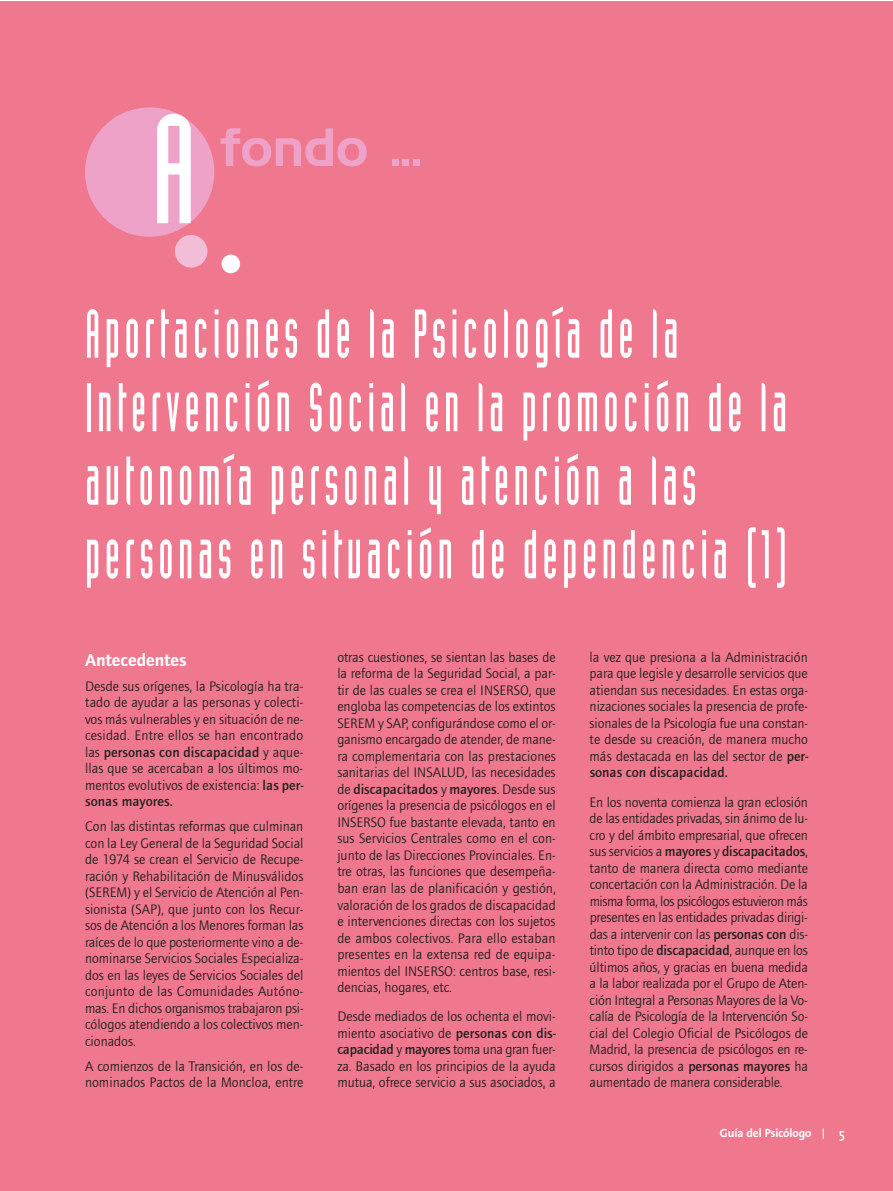
<style>
.page{position:relative;width:893px;height:1191px;background:#fff}
.page>*{position:absolute;margin:0;border:0;box-sizing:border-box;transform-origin:0 0}
.t1{font:152.1px "Industria Solid A";color:#fff}
.t2{font:67.5px/73.5px "Industria Solid";letter-spacing:.09em;color:#fff;scale:.76 1}
.t3{font:52.5px "Handel Gothic BT";color:#eea2c8}
.t4{font:600 18px "Foundry Journal";color:#fff}
.t5{font:14.25px/16.5px "Foundry Journal";color:#231f20;text-align:justify}
.t6{font:600 13.5px "Thesis Sans";color:#fff}
.t7{font:700 12px "Thesis Sans";color:#fff}
.s1{font-weight:500}
</style>
<div class="page">
<div style="left:0;top:1px;width:892px;height:1190px;background:#ef788e"></div>
<div style="left:85px;top:107px;width:129px;height:130px;background:#eea2c8;border-radius:50%"></div>
<div style="left:175px;top:235px;width:32px;height:32px;background:#f2bdd7;border-radius:50%"></div>
<div style="left:221px;top:255px;width:19px;height:18px;background:#fff;border-radius:50%"></div>
<h1 class="t1" style="left:151px;top:115px;width:47px">A</h1>
<h3 class="t3" style="left:220px;top:128px;width:203px">fondo ...</h3>
<h2 class="t2" style="left:85px;top:301px;width:926px">Aportaciones de la Psicología de la Intervención Social en la promoción de la autonomía personal y atención a las personas en situación de dependencia (1)</h2>
<p class="t4" style="left:85px;top:653px;width:103px">Antecedentes</p>
<p class="t5" style="left:85px;top:677px;width:220px">Desde sus orígenes, la Psicología ha tra&shy;tado de ayudar a las personas y colecti&shy;vos más vulnerables y en situación de ne&shy;cesidad. Entre ellos se han encontrado las <span class="s1">personas con discapacidad</span> y aque&shy;llas que se acercaban a los últimos mo&shy;mentos evolutivos de existencia: <span class="s1">las per&shy;sonas mayores.</span></p>
<p class="t5" style="left:85px;top:818px;width:220px">Con las distintas reformas que culminan con la Ley General de la Seguridad Social de 1974 se crean el Servicio de Recupe&shy;ración y Rehabilitación de Minusválidos (SEREM) y el Servicio de Atención al Pen&shy;sionista (SAP), que junto con los Recur&shy;sos de Atención a los Menores forman las raíces de lo que posteriormente vino a de&shy;nominarse Servicios Sociales Especializa&shy;dos en las leyes de Servicios Sociales del conjunto de las Comunidades Autóno&shy;mas. En dichos organismos trabajaron psi&shy;cólogos atendiendo a los colectivos men&shy;cionados.</p>
<p class="t5" style="left:85px;top:1057px;width:220px">A comienzos de la Transición, en los de&shy;nominados Pactos de la Moncloa, entre</p>
<p class="t5" style="left:337px;top:649px;width:220px">otras cuestiones, se sientan las bases de la reforma de la Seguridad Social, a par&shy;tir de las cuales se crea el INSERSO, que engloba las competencias de los extintos SEREM y SAP, configurándose como el or&shy;ganismo encargado de atender, de mane&shy;ra complementaria con las prestaciones sanitarias del INSALUD, las necesidades de <span class="s1">discapacitados</span> y <span class="s1">mayores</span>. Desde sus orígenes la presencia de psicólogos en el INSERSO fue bastante elevada, tanto en sus Servicios Centrales como en el con&shy;junto de las Direcciones Provinciales. En&shy;tre otras, las funciones que desempeña&shy;ban eran las de planificación y gestión, valoración de los grados de discapacidad e intervenciones directas con los sujetos de ambos colectivos. Para ello estaban presentes en la extensa red de equipa&shy;mientos del INSERSO: centros base, resi&shy;dencias, hogares, etc.</p>
<p class="t5" style="left:337px;top:1008px;width:220px">Desde mediados de los ochenta el movi&shy;miento asociativo de <span class="s1">personas con dis&shy;capacidad</span> y <span class="s1">mayores</span> toma una gran fuer&shy;za. Basado en los principios de la ayuda mutua, ofrece servicio a sus asociados, a</p>
<p class="t5" style="left:590px;top:648px;width:220px">la vez que presiona a la Administración para que legisle y desarrolle servicios que atiendan sus necesidades. En estas orga&shy;nizaciones sociales la presencia de profe&shy;sionales de la Psicología fue una constan&shy;te desde su creación, de manera mucho más destacada en las del sector de <span class="s1">per&shy;sonas con discapacidad.</span></p>
<p class="t5" style="left:590px;top:793px;width:220px">En los noventa comienza la gran eclosión de las entidades privadas, sin ánimo de lu&shy;cro y del ámbito empresarial, que ofrecen sus servicios a <span class="s1">mayores</span> y <span class="s1">discapacitados</span>, tanto de manera directa como mediante concertación con la Administración. De la misma forma, los psicólogos estuvieron más presentes en las entidades privadas dirigi&shy;das a intervenir con las <span class="s1">personas con</span> dis&shy;tinto tipo de <span class="s1">discapacidad</span>, aunque en los últimos años, y gracias en buena medida a la labor realizada por el Grupo de Aten&shy;ción Integral a Personas Mayores de la Vo&shy;calía de Psicología de la Intervención So&shy;cial del Colegio Oficial de Psicólogos de Madrid, la presencia de psicólogos en re&shy;cursos dirigidos a <span class="s1">personas mayores</span> ha aumentado de manera considerable.</p>
<p class="t7" style="left:720px;top:1128px;width:93px">Guía del Psicólogo</p>
<p class="t6" style="left:839px;top:1128px;width:7px">5</p>
</div>
